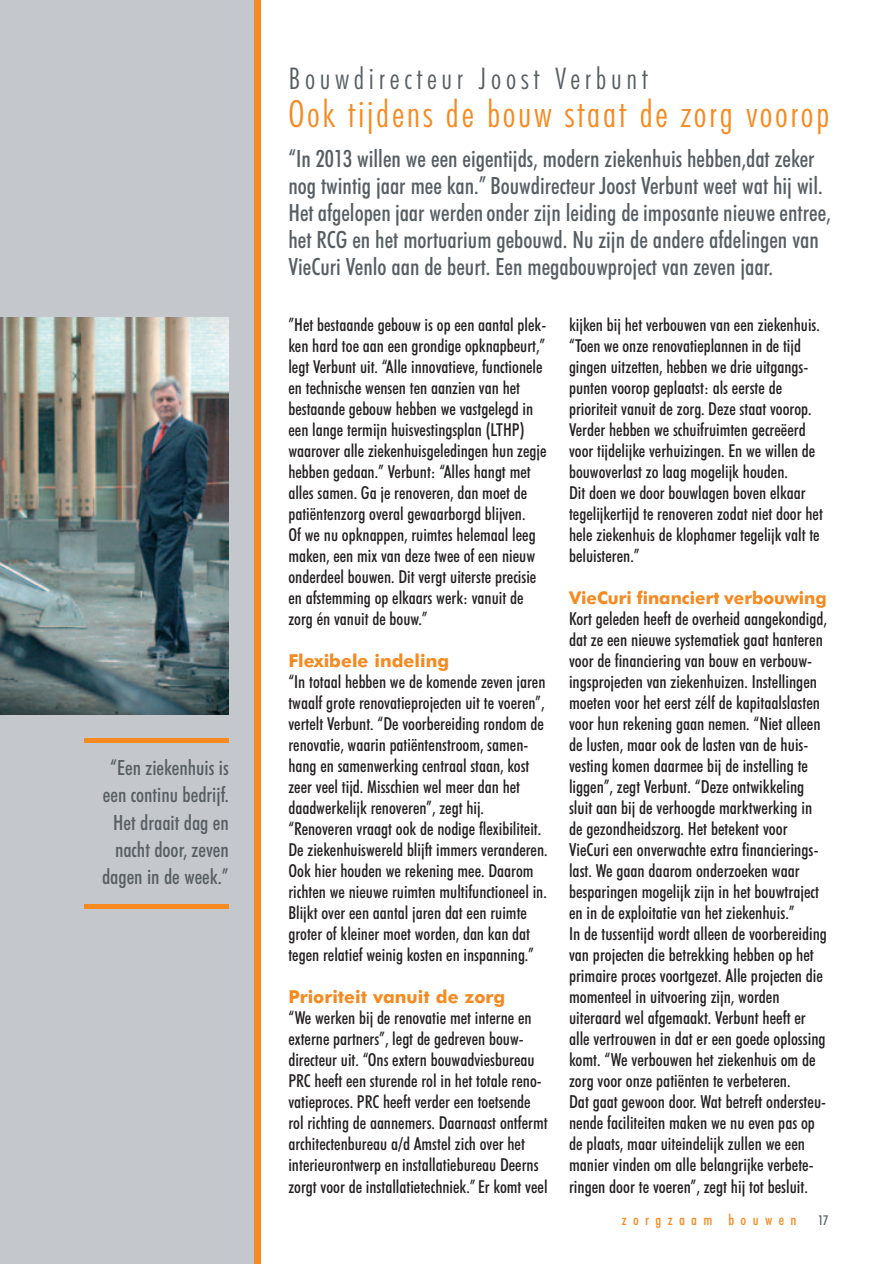
<style>
.page{position:relative;width:893px;height:1264px;background:#fff}
.page>*{position:absolute;margin:0;border:0;box-sizing:border-box;transform-origin:0 0}
.t1{font:300 condensed 37.5px "Futura BT";letter-spacing:.07em;color:#f6891f}
.t2{font:300 condensed 30px "Futura BT";letter-spacing:.155em;color:#575e63}
.t3{font:500 condensed 23.85px/27px "Futura BT";color:#575e63}
.t4{font:500 condensed 21px/27px "Futura BT";color:#575e63;text-align:right}
.t5{font:500 condensed 18px/21px "Futura BT";color:#231f20}
.t6{font:500 condensed 17.85px/21px "Futura BT";color:#231f20}
.t7{font:700 17.85px "Futura BT";color:#f6891f}
.t8{font:700 17.55px "Futura BT";color:#f6891f}
.t9{font:500 condensed 15px "Futura BT";letter-spacing:.425em;color:#f6891f}
.t10{font:500 condensed 13.5px "Futura BT";color:#575e63}
</style>
<div class="page">
<svg style="left:0;top:0;width:261px;height:1263px;background:#afb2b1"></svg>
<p class="t4" style="left:102px;top:756px;width:128px">“Een ziekenhuis is een continu bedrijf.<br>Het draait dag en nacht door, zeven dagen in de week.”</p>
<h2 class="t2" style="left:288px;top:66px;width:361px">Bouwdirecteur Joost Verbunt</h2>
<h1 class="t1" style="left:288px;top:98px;width:543px">Ook tijdens de bouw staat de zorg voorop</h1>
<p class="t3" style="left:288px;top:147px;width:544px">“In 2013 willen we een eigentijds, modern ziekenhuis hebben,dat zeker nog twintig jaar mee kan.” Bouwdirecteur Joost Verbunt weet wat hij wil.<br>Het afgelopen jaar werden onder zijn leiding de imposante nieuwe entree, het RCG en het mortuarium gebouwd. Nu zijn de andere afdelingen van VieCuri Venlo aan de beurt. Een megabouwproject van zeven jaar.</p>
<p class="t6" style="left:288px;top:316px;width:260px">”Het bestaande gebouw is op een aantal plek&shy;ken hard toe aan een grondige opknapbeurt,” legt Verbunt uit. “Alle innovatieve, functionele en technische wensen ten aanzien van het bestaande gebouw hebben we vastgelegd in een lange termijn huisvestingsplan (LTHP) waarover alle ziekenhuisgeledingen hun zegje hebben gedaan.” Verbunt: “Alles hangt met alles samen. Ga je renoveren, dan moet de patiëntenzorg overal gewaarborgd blijven.<br>Of we nu opknappen, ruimtes helemaal leeg maken, een mix van deze twee of een nieuw onderdeel bouwen. Dit vergt uiterste precisie en afstemming op elkaars werk: vanuit de zorg én vanuit de bouw.”</p>
<p class="t7" style="left:288px;top:653px;width:162px">Flexibele indeling</p>
<p class="t6" style="left:288px;top:673px;width:261px">“In totaal hebben we de komende zeven jaren twaalf grote renovatieprojecten uit te voeren”, vertelt Verbunt. “De voorbereiding rondom de renovatie, waarin patiëntenstroom, samen&shy;hang en samenwerking centraal staan, kost zeer veel tijd. Misschien wel meer dan het daadwerkelijk renoveren”, zegt hij. “Renoveren vraagt ook de nodige flexibiliteit.<br>De ziekenhuiswereld blijft immers veranderen.<br>Ook hier houden we rekening mee. Daarom richten we nieuwe ruimten multifunctioneel in.<br>Blijkt over een aantal jaren dat een ruimte groter of kleiner moet worden, dan kan dat tegen relatief weinig kosten en inspanning.”</p>
<p class="t7" style="left:288px;top:989px;width:218px">Prioriteit vanuit de zorg</p>
<p class="t6" style="left:288px;top:1009px;width:261px">“We werken bij de renovatie met interne en externe partners”, legt de gedreven bouw&shy;directeur uit. “Ons extern bouwadviesbureau PRC heeft een sturende rol in het totale reno&shy;vatieproces. PRC heeft verder een toetsende rol richting de aannemers. Daarnaast ontfermt architectenbureau a/d Amstel zich over het interieurontwerp en installatiebureau Deerns zorgt voor de installatietechniek.” Er komt veel</p>
<p class="t6" style="left:569px;top:316px;width:255px">kijken bij het verbouwen van een ziekenhuis. “Toen we onze renovatieplannen in de tijd gingen uitzetten, hebben we drie uitgangs&shy;punten voorop geplaatst: als eerste de prioriteit vanuit de zorg. Deze staat voorop.<br>Verder hebben we schuifruimten gecreëerd voor tijdelijke verhuizingen. En we willen de bouwoverlast zo laag mogelijk houden.<br>Dit doen we door bouwlagen boven elkaar tegelijkertijd te renoveren zodat niet door het hele ziekenhuis de klophamer tegelijk valt te beluisteren.”</p>
<p class="t8" style="left:569px;top:590px;width:259px">VieCuri financiert verbouwing</p>
<p class="t5" style="left:569px;top:610px;width:259px">Kort geleden heeft de overheid aangekondigd, dat ze een nieuwe systematiek gaat hanteren voor de financiering van bouw en verbouw&shy;ingsprojecten van ziekenhuizen. Instellingen moeten voor het eerst zélf de kapitaalslasten voor hun rekening gaan nemen. “Niet alleen de lusten, maar ook de lasten van de huis&shy;vesting komen daarmee bij de instelling te liggen”, zegt Verbunt. “Deze ontwikkeling sluit aan bij de verhoogde marktwerking in de gezondheidszorg. Het betekent voor VieCuri een onverwachte extra financierings&shy;last. We gaan daarom onderzoeken waar besparingen mogelijk zijn in het bouwtraject en in de exploitatie van het ziekenhuis.”<br>In de tussentijd wordt alleen de voorbereiding van projecten die betrekking hebben op het primaire proces voortgezet. Alle projecten die momenteel in uitvoering zijn, worden uiteraard wel afgemaakt. Verbunt heeft er alle vertrouwen in dat er een goede oplossing komt. “We verbouwen het ziekenhuis om de zorg voor onze patiënten te verbeteren.<br>Dat gaat gewoon door. Wat betreft ondersteu&shy;nende faciliteiten maken we nu even pas op de plaats, maar uiteindelijk zullen we een manier vinden om alle belangrijke verbete&shy;ringen door te voeren”, zegt hij tot besluit.</p>
<p class="t9" style="left:622px;top:1213px;width:176px">zorgzaam bouwen</p>
<p class="t10" style="left:818px;top:1214px;width:12px">17</p>
</div>
